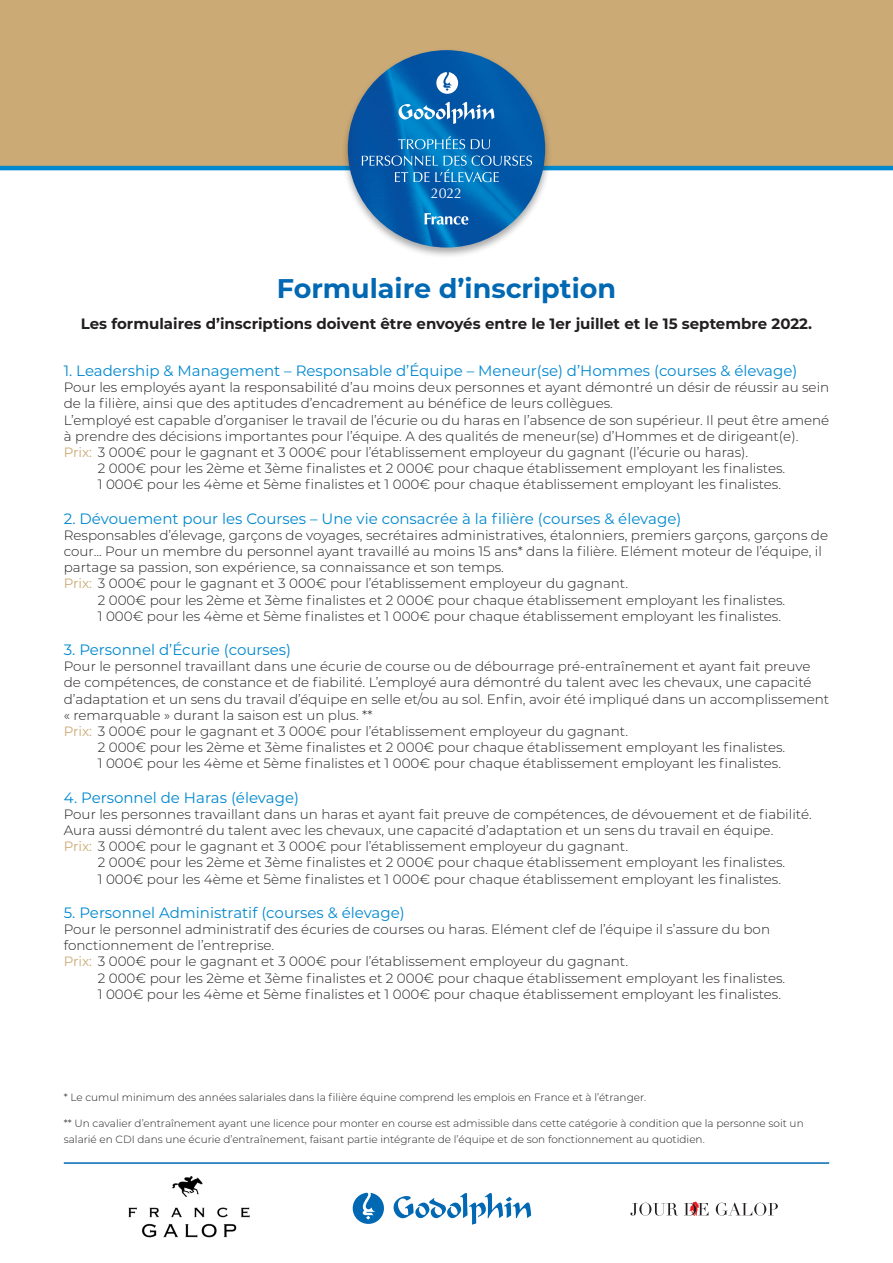
<style>
.page{position:relative;width:893px;height:1263px;background:#fff}
.page>*{position:absolute;margin:0;border:0;box-sizing:border-box;transform-origin:0 0}
.t1{font:700 27px "Montserrat";color:#0168b3}
.Award_title{font:15px "Montserrat";color:#0088ce}
.Subby{font:700 15px "Montserrat";color:#231f20}
.t2{font:14.25px "Optima";color:#fff}
.Body_text{font:300 13.5px/16.2px "Montserrat";color:#231f20}
.Award_title-2{font:300 13.5px "Montserrat";color:#231f20}
.Body_text-2{font:300 10.5px/16.2px "Montserrat";color:#231f20}
.s1{font-weight:400;color:#cbaa76}
</style>
<div class="page">
<div style="left:0;top:0;width:893px;height:166px;background:#cbaa76"></div>
<hr style="left:0;top:166px;width:893px;height:4px;background:#0088ce">
<div style="left:341px;top:47px;width:211px;height:212px;background:#231f20;opacity:.4"></div>
<img style="left:348px;top:50px;width:197px;height:197px;border-radius:99px">
<svg style="left:436px;top:72px;width:22px;height:22px"></svg>
<svg style="left:399px;top:102px;width:95px;height:22px;background:#468fc7"></svg>
<svg style="left:424px;top:213px;width:44px;height:12px"></svg>
<svg style="left:398px;top:136px;width:67px;height:13px"></svg>
<svg style="left:471px;top:139px;width:19px;height:10px"></svg>
<svg style="left:362px;top:156px;width:170px;height:26px;background:#2679ba"></svg>
<svg style="left:353px;top:1193px;width:31px;height:31px"></svg>
<svg style="left:394px;top:1193px;width:137px;height:32px"></svg>
<svg style="left:630px;top:1203px;width:48px;height:13px"></svg>
<svg style="left:684px;top:1201px;width:24px;height:15px"></svg>
<svg style="left:716px;top:1203px;width:62px;height:13px"></svg>
<img style="left:128px;top:1176px;width:122px;height:62px">
<hr style="left:64px;top:1162px;width:765px;height:2px;background:#0168b3">
<p class="t2" style="left:431px;top:185px;width:33px">2022</p>
<p class="t1" style="left:277px;top:269px;width:341px">Formulaire d’inscription</p>
<p class="Subby" style="left:81px;top:313px;width:733px">Les formulaires d’inscriptions doivent être envoyés entre le 1er juillet et le 15 septembre 2022.</p>
<p class="Award_title" style="left:64px;top:360px;width:735px">1. Leadership &amp; Management – Responsable d’Équipe – Meneur(se) d’Hommes (courses &amp; élevage)</p>
<p class="Body_text" style="left:64px;top:379px;width:767px">Pour les employés ayant la responsabilité d’au moins deux personnes et ayant démontré un désir de réussir au sein de la filière, ainsi que des aptitudes d’encadrement au bénéfice de leurs collègues.</p>
<p class="Body_text" style="left:64px;top:411px;width:767px">L’employé est capable d’organiser le travail de l’écurie ou du haras en l’absence de son supérieur. Il peut être amené à prendre des décisions importantes pour l’équipe. A des qualités de meneur(se) d’Hommes et de dirigeant(e).</p>
<p class="Body_text" style="left:64px;top:444px;width:686px"><span class="s1">Prix:</span> 3 000€ pour le gagnant et 3 000€ pour l’établissement employeur du gagnant (l’écurie ou haras).</p>
<p class="Body_text" style="left:98px;top:460px;width:689px">2 000€ pour les 2ème et 3ème finalistes et 2 000€ pour chaque établissement employant les finalistes.</p>
<p class="Body_text" style="left:98px;top:476px;width:685px">1 000€ pour les 4ème et 5ème finalistes et 1 000€ pour chaque établissement employant les finalistes.</p>
<p class="Award_title" style="left:64px;top:508px;width:619px">2. Dévouement pour les Courses – Une vie consacrée à la filière (courses &amp; élevage)</p>
<p class="Body_text" style="left:64px;top:526px;width:766px">Responsables d’élevage, garçons de voyages, secrétaires administratives, étalonniers, premiers garçons, garçons de cour... Pour un membre du personnel ayant travaillé au moins 15 ans* dans la filière. Elément moteur de l’équipe, il partage sa passion, son expérience, sa connaissance et son temps.</p>
<p class="Body_text" style="left:64px;top:575px;width:566px"><span class="s1">Prix:</span> 3 000€ pour le gagnant et 3 000€ pour l’établissement employeur du gagnant.</p>
<p class="Body_text" style="left:98px;top:591px;width:689px">2 000€ pour les 2ème et 3ème finalistes et 2 000€ pour chaque établissement employant les finalistes.</p>
<p class="Body_text" style="left:98px;top:607px;width:685px">1 000€ pour les 4ème et 5ème finalistes et 1 000€ pour chaque établissement employant les finalistes.</p>
<p class="Award_title" style="left:64px;top:639px;width:229px">3. Personnel d’Écurie (courses)</p>
<p class="Body_text" style="left:64px;top:658px;width:767px">Pour le personnel travaillant dans une écurie de course ou de débourrage pré-entraînement et ayant fait preuve de compétences, de constance et de fiabilité. L’employé aura démontré du talent avec les chevaux, une capacité d’adaptation et un sens du travail d’équipe en selle et/ou au sol. Enfin, avoir été impliqué dans un accomplissement « remarquable » durant la saison est un plus. **</p>
<p class="Body_text" style="left:64px;top:723px;width:566px"><span class="s1">Prix:</span> 3 000€ pour le gagnant et 3 000€ pour l’établissement employeur du gagnant.</p>
<p class="Body_text" style="left:98px;top:739px;width:689px">2 000€ pour les 2ème et 3ème finalistes et 2 000€ pour chaque établissement employant les finalistes.</p>
<p class="Body_text" style="left:98px;top:755px;width:685px">1 000€ pour les 4ème et 5ème finalistes et 1 000€ pour chaque établissement employant les finalistes.</p>
<p class="Award_title" style="left:64px;top:787px;width:237px">4. Personnel de Haras (élevage)</p>
<p class="Body_text" style="left:64px;top:805px;width:749px">Pour les personnes travaillant dans un haras et ayant fait preuve de compétences, de dévouement et de fiabilité.<br>Aura aussi démontré du talent avec les chevaux, une capacité d’adaptation et un sens du travail en équipe.</p>
<p class="Body_text" style="left:64px;top:838px;width:566px"><span class="s1">Prix:</span> 3 000€ pour le gagnant et 3 000€ pour l’établissement employeur du gagnant.</p>
<p class="Body_text" style="left:98px;top:854px;width:689px">2 000€ pour les 2ème et 3ème finalistes et 2 000€ pour chaque établissement employant les finalistes.</p>
<p class="Body_text" style="left:98px;top:870px;width:685px">1 000€ pour les 4ème et 5ème finalistes et 1 000€ pour chaque établissement employant les finalistes.</p>
<p class="Award_title" style="left:64px;top:902px;width:342px">5. Personnel Administratif (courses &amp; élevage)</p>
<p class="Body_text" style="left:64px;top:921px;width:708px">Pour le personnel administratif des écuries de courses ou haras. Elément clef de l’équipe il s’assure du bon fonctionnement de l’entreprise.</p>
<p class="Award_title-2" style="left:64px;top:952px;width:566px"><span class="s1">Prix:</span> 3 000€ pour le gagnant et 3 000€ pour l’établissement employeur du gagnant.</p>
<p class="Award_title-2" style="left:98px;top:969px;width:689px">2 000€ pour les 2ème et 3ème finalistes et 2 000€ pour chaque établissement employant les finalistes.</p>
<p class="Award_title-2" style="left:98px;top:985px;width:685px">1 000€ pour les 4ème et 5ème finalistes et 1 000€ pour chaque établissement employant les finalistes.</p>
<p class="Body_text-2" style="left:64px;top:1089px;width:584px">* Le cumul minimum des années salariales dans la filière équine comprend les emplois en France et à l’étranger.</p>
<p class="Body_text-2" style="left:64px;top:1114px;width:741px">** Un cavalier d’entraînement ayant une licence pour monter en course est admissible dans cette catégorie à condition que la personne soit un salarié en CDI dans une écurie d’entraînement, faisant partie intégrante de l’équipe et de son fonctionnement au quotidien.</p>
</div>
